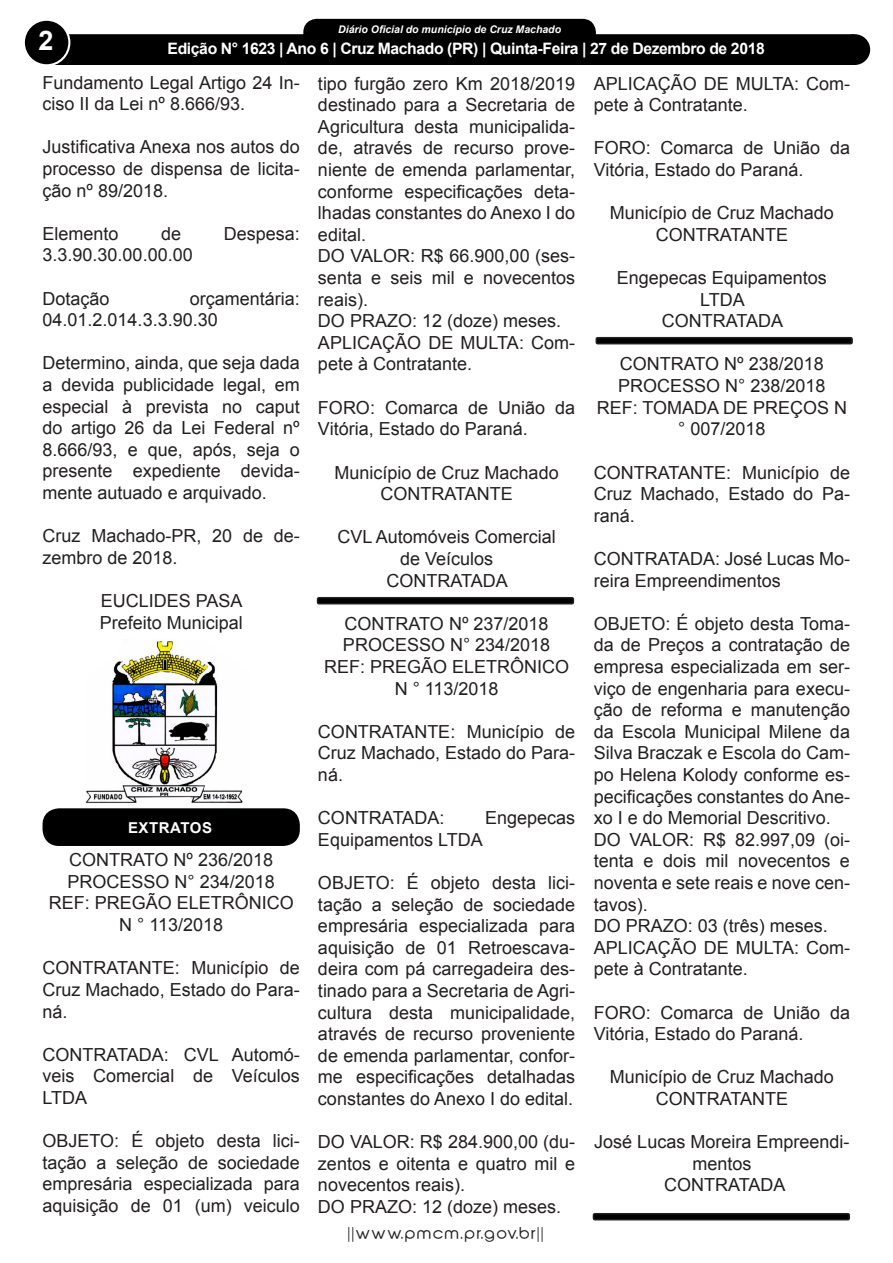
<style>
.page{position:relative;width:893px;height:1263px;background:#fff}
.page>*{position:absolute;margin:0;border:0;box-sizing:border-box;transform-origin:0 0}
.t1{font:700 27px "Arial";color:#fff}
.t2{font:18px/21.6px "Arial";color:#231f20;text-align:justify}
.t3{font:700 15.75px "Arial";letter-spacing:-.025em;color:#fff}
.t4{font:700 15px "Arial";color:#fff}
.t5{font:15px "Abeatby Kai";letter-spacing:.1em;color:#231f20;scale:1.06 1}
.t6{font:700 15px "Arial";letter-spacing:.035em;color:#fff}
.t7{font:italic 700 10.5px "Arial";color:#fff}
</style>
<div class="page">
<div style="left:305px;top:20px;width:289px;height:28px;background:#000;border-radius:12px"></div>
<div style="left:303px;top:19px;width:293px;height:31px;border:3px solid #000;border-radius:12px"></div>
<div style="left:39px;top:34px;width:815px;height:31px;background:#000;border:2px solid #000"></div>
<div style="left:24px;top:20px;width:45px;height:45px;background:#000;border-radius:50%"></div>
<div style="left:23px;top:19px;width:47px;height:47px;border:2px solid #fff;border-radius:50%"></div>
<div style="left:840px;top:35px;width:29px;height:29px;background:#000;border-radius:50%"></div>
<div style="left:839px;top:34px;width:31px;height:31px;border:2px solid #000;border-radius:50%"></div>
<div style="left:95px;top:37px;width:676px;height:26px;background:#000"></div>
<img style="left:85px;top:639px;width:158px;height:165px">
<div style="left:43px;top:808px;width:257px;height:38px;background:#000;border-radius:16px"></div>
<div style="left:318px;top:598px;width:255px;height:6px;background:#000;border-radius:2px"></div>
<div style="left:317px;top:597px;width:257px;height:7px;border:2px solid #231f20;border-radius:2px"></div>
<div style="left:596px;top:338px;width:256px;height:6px;background:#000;border-radius:2px"></div>
<div style="left:595px;top:337px;width:258px;height:7px;border:2px solid #231f20;border-radius:2px"></div>
<div style="left:593px;top:1214px;width:256px;height:6px;background:#000;border-radius:2px"></div>
<div style="left:593px;top:1213px;width:257px;height:7px;border:2px solid #231f20;border-radius:2px"></div>
<p class="t7" style="left:338px;top:22px;width:224px">Diário Oficial do município de Cruz Machado</p>
<p class="t4" style="left:205px;top:40px;width:491px">Edição 1145 - Cruz Machado (PR) - Terça-Feira - 3 de Janeiro de 2017</p>
<p class="t2" style="left:43px;top:71px;width:259px">Fundamento Legal Artigo 24 In&shy;ciso II da Lei nº 8.666/93.</p>
<p class="t2" style="left:43px;top:136px;width:259px">Justificativa Anexa nos autos do processo de dispensa de licita&shy;ção nº 89/2018.</p>
<p class="t2" style="left:43px;top:223px;width:78px">Elemento</p>
<p class="t2" style="left:161px;top:223px;width:22px">de</p>
<p class="t2" style="left:224px;top:223px;width:78px">Despesa:</p>
<p class="t2" style="left:43px;top:244px;width:152px">3.3.90.30.00.00.00</p>
<p class="t2" style="left:43px;top:287px;width:69px">Dotação</p>
<p class="t1" style="left:38px;top:21px;width:17px">2</p>
<p class="t3" style="left:168px;top:37px;width:599px">Edição N° 1623 | Ano 6 | Cruz Machado (PR) | Quinta-Feira | 27 de Dezembro de 2018</p>
<p class="t2" style="left:594px;top:72px;width:258px">APLICAÇÃO DE MULTA: Com&shy;pete à Contratante.</p>
<p class="t2" style="left:594px;top:137px;width:258px">FORO: Comarca de União da<br>Vitória, Estado do Paraná.</p>
<p class="t2" style="left:610px;top:202px;width:226px">Município de Cruz Machado</p>
<p class="t2" style="left:656px;top:224px;width:134px">CONTRATANTE</p>
<p class="t2" style="left:617px;top:267px;width:212px;text-align:center">Engepecas Equipamentos<br>LTDA</p>
<p class="t2" style="left:662px;top:310px;width:123px">CONTRATADA</p>
<p class="t2" style="left:620px;top:353px;width:205px">CONTRATO Nº 238/2018</p>
<p class="t2" style="left:618px;top:375px;width:209px">PROCESSO N° 238/2018</p>
<p class="t2" style="left:597px;top:396px;width:252px;text-align:center">REF: TOMADA DE PREÇOS N ° 007/2018</p>
<p class="t2" style="left:594px;top:461px;width:258px">CONTRATANTE: Município de Cruz Machado, Estado do Pa&shy;raná.</p>
<p class="t2" style="left:594px;top:548px;width:258px">CONTRATADA: José Lucas Mo&shy;reira Empreendimentos</p>
<p class="t2" style="left:594px;top:612px;width:258px">OBJETO: É objeto desta Toma&shy;da de Preços a contratação de empresa especializada em ser&shy;viço de engenharia para execu&shy;ção de reforma e manutenção da Escola Municipal Milene da Silva Braczak e Escola do Cam&shy;po Helena Kolody conforme es&shy;pecificações constantes do Ane&shy;xo I e do Memorial Descritivo.</p>
<p class="t2" style="left:594px;top:828px;width:258px">DO VALOR: R$ 82.997,09 (oi&shy;tenta e dois mil novecentos e noventa e sete reais e nove cen&shy;tavos).</p>
<p class="t2" style="left:594px;top:915px;width:236px">DO PRAZO: 03 (três) meses.</p>
<p class="t2" style="left:594px;top:936px;width:258px">APLICAÇÃO DE MULTA: Com&shy;pete à Contratante.</p>
<p class="t2" style="left:594px;top:1001px;width:258px">FORO: Comarca de União da<br>Vitória, Estado do Paraná.</p>
<p class="t2" style="left:610px;top:1066px;width:226px">Município de Cruz Machado</p>
<p class="t2" style="left:656px;top:1088px;width:134px">CONTRATANTE</p>
<p class="t2" style="left:594px;top:1131px;width:257px;text-align:center">José Lucas Moreira Empreendi&shy;mentos</p>
<p class="t2" style="left:664px;top:1174px;width:123px">CONTRATADA</p>
<p class="t2" style="left:318px;top:72px;width:259px">tipo furgão zero Km 2018/2019 destinado para a Secretaria de Agricultura desta municipalida&shy;de, através de recurso prove&shy;niente de emenda parlamentar, conforme especificações deta&shy;lhadas constantes do Anexo I do edital.</p>
<p class="t2" style="left:318px;top:245px;width:259px">DO VALOR: R$ 66.900,00 (ses&shy;senta e seis mil e novecentos reais).</p>
<p class="t2" style="left:318px;top:310px;width:245px">DO PRAZO: 12 (doze) meses.</p>
<p class="t2" style="left:318px;top:332px;width:259px">APLICAÇÃO DE MULTA: Com&shy;pete à Contratante.</p>
<p class="t2" style="left:318px;top:396px;width:259px">FORO: Comarca de União da<br>Vitória, Estado do Paraná.</p>
<p class="t2" style="left:335px;top:461px;width:226px">Município de Cruz Machado</p>
<p class="t2" style="left:380px;top:483px;width:134px">CONTRATANTE</p>
<p class="t2" style="left:337px;top:526px;width:220px">CVL Automóveis Comercial</p>
<p class="t2" style="left:400px;top:548px;width:95px">de Veículos</p>
<p class="t2" style="left:386px;top:569px;width:123px">CONTRATADA</p>
<p class="t2" style="left:345px;top:612px;width:205px">CONTRATO Nº 237/2018</p>
<p class="t2" style="left:343px;top:634px;width:209px">PROCESSO N° 234/2018</p>
<p class="t2" style="left:324px;top:656px;width:247px;text-align:center">REF: PREGÃO ELETRÔNICO<br>N ° 113/2018</p>
<p class="t2" style="left:318px;top:720px;width:259px">CONTRATANTE: Município de Cruz Machado, Estado do Para&shy;ná.</p>
<p class="t2" style="left:318px;top:807px;width:128px">CONTRATADA:</p>
<p class="t2" style="left:485px;top:807px;width:92px">Engepecas</p>
<p class="t2" style="left:318px;top:828px;width:166px">Equipamentos LTDA</p>
<p class="t2" style="left:318px;top:872px;width:259px">OBJETO: É objeto desta lici&shy;tação a seleção de sociedade empresária especializada para aquisição de 01 Retroescava&shy;deira com pá carregadeira des&shy;tinado para a Secretaria de Agri&shy;cultura desta municipalidade, através de recurso proveniente de emenda parlamentar, confor&shy;me especificações detalhadas constantes do Anexo I do edital.</p>
<p class="t2" style="left:318px;top:1131px;width:259px">DO VALOR: R$ 284.900,00 (du&shy;zentos e oitenta e quatro mil e novecentos reais).</p>
<p class="t2" style="left:318px;top:1196px;width:245px">DO PRAZO: 12 (doze) meses.</p>
<p class="t2" style="left:43px;top:287px;width:259px;text-indent:147px">orçamentária:<br>04.01.2.014.3.3.90.30</p>
<p class="t2" style="left:43px;top:352px;width:259px">Determino, ainda, que seja dada a devida publicidade legal, em especial à prevista no caput do artigo 26 da Lei Federal nº 8.666/93, e que, após, seja o presente expediente devida&shy;mente autuado e arquivado.</p>
<p class="t2" style="left:43px;top:525px;width:259px">Cruz Machado-PR, 20 de de&shy;zembro de 2018.</p>
<p class="t2" style="left:101px;top:590px;width:143px">EUCLIDES PASA</p>
<p class="t2" style="left:100px;top:611px;width:145px">Prefeito Municipal</p>
<p class="t6" style="left:128px;top:817px;width:85px">EXTRATOS</p>
<p class="t2" style="left:69px;top:849px;width:205px">CONTRATO Nº 236/2018</p>
<p class="t2" style="left:68px;top:871px;width:209px">PROCESSO N° 234/2018</p>
<p class="t2" style="left:49px;top:892px;width:247px;text-align:center">REF: PREGÃO ELETRÔNICO<br>N ° 113/2018</p>
<p class="t2" style="left:43px;top:957px;width:259px">CONTRATANTE: Município de Cruz Machado, Estado do Para&shy;ná.</p>
<p class="t2" style="left:43px;top:1043px;width:259px">CONTRATADA: CVL Automó&shy;veis Comercial de Veículos LTDA</p>
<p class="t2" style="left:43px;top:1130px;width:259px">OBJETO: É objeto desta lici&shy;tação a seleção de sociedade empresária especializada para aquisição de 01 (um) veiculo</p>
<p class="t5" style="left:349px;top:1226px;width:186px">||www.pmcm.pr.gov.br||</p>
</div>
